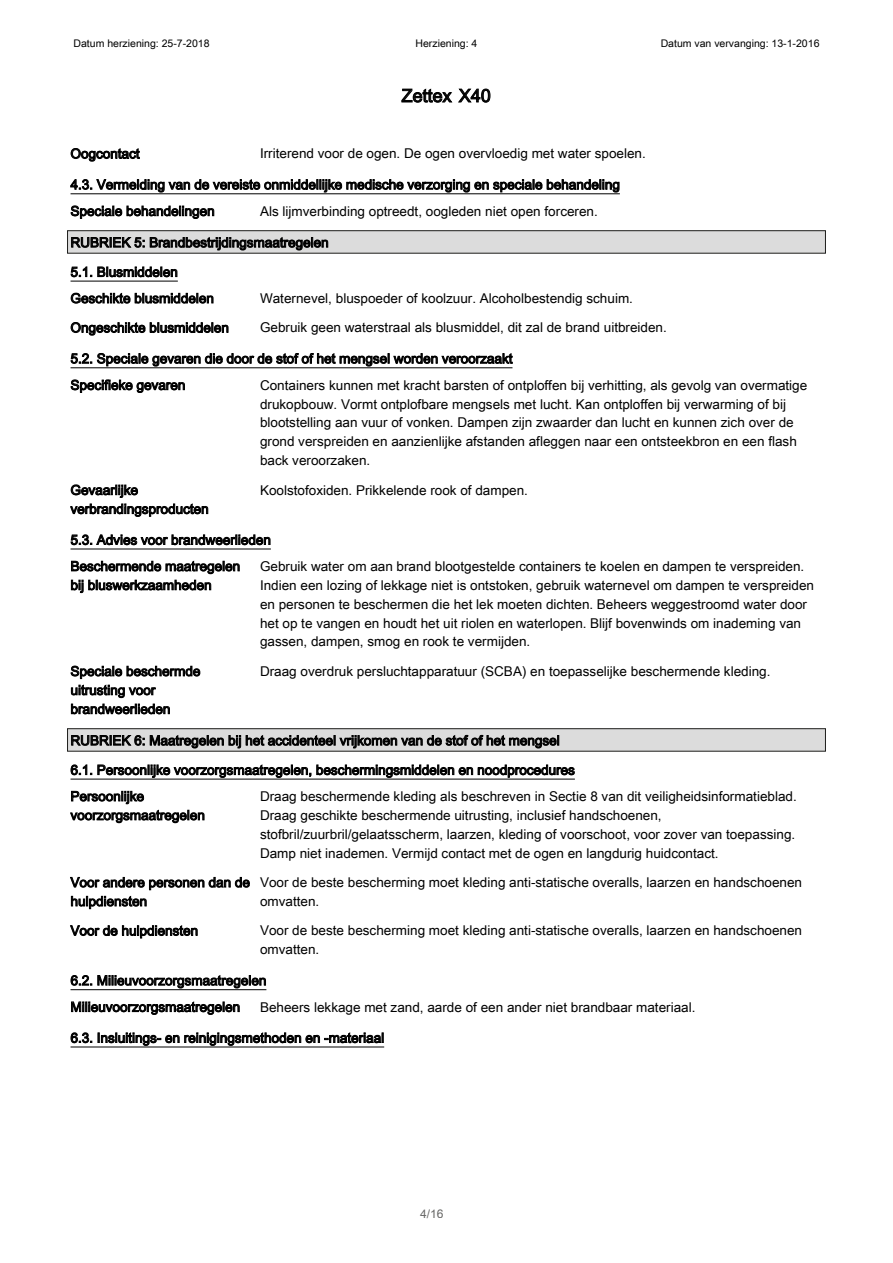
<style>
.page{position:relative;width:893px;height:1263px;background:#fff}
.page>*{position:absolute;margin:0;border:0;box-sizing:border-box;transform-origin:0 0}
.t1{font:18px "Arial Unicode MS";color:#000}
.t2{font:13.5px/18.9px "Arial Unicode MS";color:#000}
.t3{font:12px "Arial Unicode MS";color:#656564}
.t4{font:10.5px "Arial Unicode MS";color:#000}
</style>
<div class="page">
<svg style="left:71px;top:148px;width:69px;height:14px"></svg>
<hr style="left:70px;top:193px;width:550px;height:1px;background:#000">
<svg style="left:70px;top:179px;width:549px;height:14px"></svg>
<svg style="left:71px;top:205px;width:143px;height:14px"></svg>
<div style="left:67px;top:230px;width:758px;height:24px;background:#dcdcdc;border:1px solid #1d1d1b"></div>
<svg style="left:71px;top:237px;width:73px;height:11px"></svg>
<svg style="left:150px;top:237px;width:178px;height:13px"></svg>
<hr style="left:70px;top:281px;width:108px;height:1px;background:#000">
<svg style="left:71px;top:266px;width:106px;height:11px"></svg>
<svg style="left:71px;top:293px;width:142px;height:11px"></svg>
<svg style="left:71px;top:322px;width:157px;height:14px"></svg>
<hr style="left:70px;top:367px;width:442px;height:1px;background:#000">
<svg style="left:71px;top:353px;width:442px;height:14px"></svg>
<svg style="left:71px;top:379px;width:114px;height:14px"></svg>
<svg style="left:70px;top:484px;width:138px;height:33px"></svg>
<hr style="left:70px;top:549px;width:201px;height:1px;background:#000">
<svg style="left:71px;top:534px;width:199px;height:12px"></svg>
<svg style="left:71px;top:561px;width:169px;height:13px"></svg>
<svg style="left:71px;top:580px;width:140px;height:13px"></svg>
<svg style="left:71px;top:666px;width:129px;height:13px"></svg>
<svg style="left:71px;top:685px;width:85px;height:13px"></svg>
<svg style="left:71px;top:704px;width:99px;height:11px"></svg>
<div style="left:67px;top:728px;width:758px;height:24px;background:#dcdcdc;border:1px solid #1d1d1b"></div>
<svg style="left:71px;top:735px;width:73px;height:11px"></svg>
<svg style="left:150px;top:734px;width:409px;height:14px"></svg>
<hr style="left:70px;top:779px;width:505px;height:1px;background:#000">
<svg style="left:71px;top:764px;width:503px;height:14px"></svg>
<svg style="left:71px;top:791px;width:73px;height:13px"></svg>
<svg style="left:70px;top:810px;width:134px;height:13px"></svg>
<svg style="left:70px;top:877px;width:180px;height:13px"></svg>
<svg style="left:71px;top:896px;width:76px;height:13px"></svg>
<svg style="left:70px;top:925px;width:128px;height:14px"></svg>
<hr style="left:70px;top:989px;width:196px;height:1px;background:#000">
<svg style="left:71px;top:975px;width:195px;height:13px"></svg>
<svg style="left:71px;top:1001px;width:169px;height:14px"></svg>
<hr style="left:70px;top:1047px;width:314px;height:1px;background:#000">
<svg style="left:71px;top:1032px;width:21px;height:11px"></svg>
<svg style="left:98px;top:1032px;width:285px;height:14px"></svg>
<svg style="left:401px;top:88px;width:89px;height:15px"></svg>
<p class="t4" style="left:74px;top:35px;width:137px">Datum herziening: 25-7-2018</p>
<p class="t4" style="left:415px;top:35px;width:63px">Herziening: 4</p>
<p class="t4" style="left:660px;top:35px;width:160px">Datum van vervanging: 13-1-2016</p>
<h1 class="t1" style="left:401px;top:83px;width:91px">Zettex X40</h1>
<p class="t2" style="left:70px;top:144px;width:71px">Oogcontact</p>
<p class="t2" style="left:260px;top:144px;width:387px">Irriterend voor de ogen. De ogen overvloedig met water spoelen.</p>
<p class="t2" style="left:70px;top:171px;width:551px;line-height:26.4px">4.3. Vermelding van de vereiste onmiddellijke medische verzorging en speciale behandeling<br>Speciale behandelingen</p>
<p class="t2" style="left:260px;top:201px;width:339px">Als lijmverbinding optreedt, oogleden niet open forceren.</p>
<p class="t2" style="left:70px;top:227px;width:259px;line-height:29.4px">RUBRIEK 5: Brandbestrijdingsmaatregelen<br>5.1. Blusmiddelen</p>
<p class="t2" style="left:70px;top:289px;width:145px">Geschikte blusmiddelen</p>
<p class="t2" style="left:260px;top:289px;width:374px">Waternevel, bluspoeder of koolzuur. Alcoholbestendig schuim.</p>
<p class="t2" style="left:70px;top:318px;width:160px">Ongeschikte blusmiddelen</p>
<p class="t2" style="left:260px;top:318px;width:408px">Gebruik geen waterstraal als blusmiddel, dit zal de brand uitbreiden.</p>
<p class="t2" style="left:70px;top:345px;width:443px;line-height:26.4px">5.2. Speciale gevaren die door de stof of het mengsel worden veroorzaakt<br>Specifieke gevaren</p>
<p class="t2" style="left:260px;top:375px;width:549px">Containers kunnen met kracht barsten of ontploffen bij verhitting, als gevolg van overmatige drukopbouw. Vormt ontplofbare mengsels met lucht. Kan ontploffen bij verwarming of bij blootstelling aan vuur of vonken. Dampen zijn zwaarder dan lucht en kunnen zich over de grond verspreiden en aanzienlijke afstanden afleggen naar een ontsteekbron en een flash back veroorzaken.</p>
<p class="t2" style="left:70px;top:480px;width:140px">Gevaarlijke verbrandingsproducten</p>
<p class="t2" style="left:260px;top:480px;width:269px">Koolstofoxiden. Prikkelende rook of dampen.</p>
<p class="t2" style="left:70px;top:526px;width:202px;line-height:26.4px">5.3. Advies voor brandweerlieden<br>Beschermende maatregelen</p>
<p class="t2" style="left:70px;top:575px;width:143px">bij bluswerkzaamheden</p>
<p class="t2" style="left:260px;top:556px;width:555px">Gebruik water om aan brand blootgestelde containers te koelen en dampen te verspreiden.<br>Indien een lozing of lekkage niet is ontstoken, gebruik waternevel om dampen te verspreiden en personen te beschermen die het lek moeten dichten. Beheers weggestroomd water door het op te vangen en houdt het uit riolen en waterlopen. Blijf bovenwinds om inademing van gassen, dampen, smog en rook te vermijden.</p>
<p class="t2" style="left:70px;top:661px;width:131px">Speciale beschermde uitrusting voor brandweerlieden</p>
<p class="t2" style="left:260px;top:661px;width:512px">Draag overdruk persluchtapparatuur (SCBA) en toepasselijke beschermende kleding.</p>
<p class="t2" style="left:70px;top:725px;width:506px;line-height:29.4px">RUBRIEK 6: Maatregelen bij het accidenteel vrijkomen van de stof of het mengsel<br>6.1. Persoonlijke voorzorgsmaatregelen, beschermingsmiddelen en noodprocedures</p>
<p class="t2" style="left:70px;top:787px;width:136px">Persoonlijke voorzorgsmaatregelen</p>
<p class="t2" style="left:260px;top:787px;width:538px">Draag beschermende kleding als beschreven in Sectie 8 van dit veiligheidsinformatieblad.<br>Draag geschikte beschermende uitrusting, inclusief handschoenen, stofbril/zuurbril/gelaatsscherm, laarzen, kleding of voorschoot, voor zover van toepassing.<br>Damp niet inademen. Vermijd contact met de ogen en langdurig huidcontact.</p>
<p class="t2" style="left:70px;top:873px;width:181px">Voor andere personen dan de hulpdiensten</p>
<p class="t2" style="left:260px;top:873px;width:543px">Voor de beste bescherming moet kleding anti-statische overalls, laarzen en handschoenen omvatten.</p>
<p class="t2" style="left:70px;top:921px;width:129px">Voor de hulpdiensten</p>
<p class="t2" style="left:260px;top:921px;width:543px">Voor de beste bescherming moet kleding anti-statische overalls, laarzen en handschoenen omvatten.</p>
<p class="t2" style="left:70px;top:967px;width:197px;line-height:26.4px">6.2. Milieuvoorzorgsmaatregelen<br>Milieuvoorzorgsmaatregelen</p>
<p class="t2" style="left:260px;top:997px;width:437px">Beheers lekkage met zand, aarde of een ander niet brandbaar materiaal.</p>
<p class="t2" style="left:70px;top:1028px;width:315px">6.3. Insluitings- en reinigingsmethoden en -materiaal</p>
<p class="t3" style="left:420px;top:1205px;width:25px">4/16</p>
</div>
